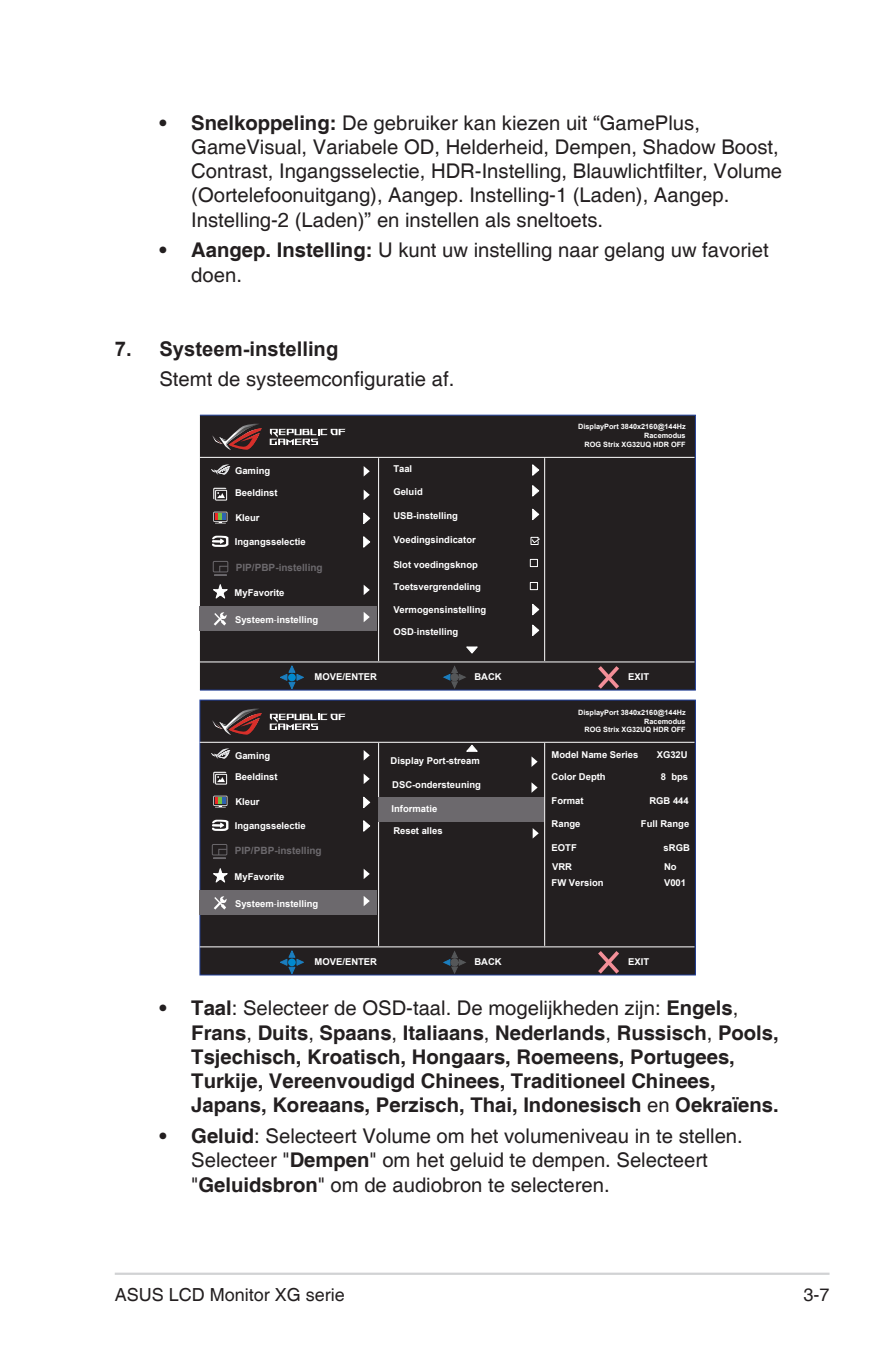
<style>
.page{position:relative;width:893px;height:1346px;background:#fff}
.page>*{position:absolute;margin:0;border:0;box-sizing:border-box;transform-origin:0 0}
.Body_Text_Indent{font:20.25px/24.3px "Helvetica";color:#231f20}
.t1{font:700 20.25px/24.3px "Helvetica";color:#231f20}
.OSD_Item{font:700 20.25px "Arial";color:#231f20}
.t2{font:18px "Helvetica";color:#231f20}
.t3{font:700 9.9px "Arial";color:#6c696d}
.t4{font:700 9.45px "Arial";color:#fff}
.t5{font:700 7.2px/8.8px "Arial";color:#fff;text-align:right}
.s1{font-weight:700}
.s2{font-family:"Myriad Pro";font-weight:400}
.s3{font-weight:400}
</style>
<div class="page">
<hr style="left:115px;top:1272px;width:714px;height:3px;background:#d1d2d4">
<div style="left:199px;top:415px;width:497px;height:275px;background:#231f20;border:1px solid #224099"></div>
<hr style="left:200px;top:457px;width:494px;height:1px;background:#fff">
<hr style="left:200px;top:661px;width:494px;height:1px;background:#fff">
<hr style="left:378px;top:458px;width:1px;height:203px;background:#fff">
<hr style="left:544px;top:458px;width:1px;height:203px;background:#fff">
<svg style="left:598px;top:666px;width:21px;height:23px"></svg>
<svg style="left:280px;top:665px;width:24px;height:24px"></svg>
<div style="left:288px;top:673px;width:8px;height:8px;background:#0089cf;border-radius:50%"></div>
<svg style="left:270px;top:429px;width:76px;height:16px"></svg>
<svg style="left:212px;top:424px;width:50px;height:26px"></svg>
<svg style="left:532px;top:464px;width:7px;height:12px"></svg>
<svg style="left:532px;top:485px;width:7px;height:12px"></svg>
<svg style="left:532px;top:509px;width:7px;height:11px"></svg>
<svg style="left:532px;top:604px;width:7px;height:11px"></svg>
<svg style="left:532px;top:625px;width:7px;height:11px"></svg>
<svg style="left:466px;top:646px;width:12px;height:7px"></svg>
<div style="left:200px;top:700px;width:495px;height:275px;background:#231f20"></div>
<div style="left:199px;top:699px;width:497px;height:276px;border:1px solid #224099"></div>
<hr style="left:200px;top:742px;width:494px;height:1px;background:#fff">
<hr style="left:200px;top:946px;width:494px;height:1px;background:#fff">
<hr style="left:378px;top:743px;width:1px;height:203px;background:#fff">
<hr style="left:544px;top:743px;width:1px;height:203px;background:#fff">
<svg style="left:598px;top:951px;width:21px;height:22px"></svg>
<svg style="left:280px;top:950px;width:24px;height:24px"></svg>
<div style="left:288px;top:958px;width:8px;height:8px;background:#0089cf;border-radius:50%"></div>
<svg style="left:270px;top:714px;width:76px;height:16px"></svg>
<svg style="left:212px;top:708px;width:50px;height:27px"></svg>
<svg style="left:533px;top:828px;width:6px;height:10px"></svg>
<div style="left:379px;top:797px;width:165px;height:25px;background:#6c696d"></div>
<div style="left:200px;top:606px;width:177px;height:25px;background:#6c696d"></div>
<svg style="left:213px;top:512px;width:14px;height:11px"></svg>
<div style="left:215px;top:490px;width:12px;height:10px;border:1px solid #fff"></div>
<svg style="left:213px;top:488px;width:13px;height:11px"></svg>
<svg style="left:214px;top:612px;width:13px;height:13px"></svg>
<svg style="left:213px;top:584px;width:15px;height:15px"></svg>
<svg style="left:212px;top:536px;width:16px;height:11px"></svg>
<svg style="left:211px;top:464px;width:19px;height:11px"></svg>
<svg style="left:364px;top:466px;width:6px;height:10px"></svg>
<svg style="left:364px;top:490px;width:6px;height:10px"></svg>
<svg style="left:363px;top:513px;width:7px;height:11px"></svg>
<svg style="left:363px;top:536px;width:7px;height:12px"></svg>
<svg style="left:364px;top:585px;width:6px;height:10px"></svg>
<svg style="left:364px;top:612px;width:6px;height:10px"></svg>
<div style="left:200px;top:890px;width:177px;height:24px;background:#6c696d"></div>
<svg style="left:213px;top:796px;width:14px;height:11px"></svg>
<div style="left:215px;top:774px;width:12px;height:10px;border:1px solid #fff"></div>
<svg style="left:213px;top:772px;width:13px;height:11px"></svg>
<svg style="left:214px;top:896px;width:13px;height:13px"></svg>
<svg style="left:213px;top:868px;width:15px;height:15px"></svg>
<svg style="left:212px;top:820px;width:16px;height:11px"></svg>
<svg style="left:211px;top:748px;width:19px;height:10px"></svg>
<svg style="left:364px;top:750px;width:6px;height:10px"></svg>
<svg style="left:364px;top:774px;width:6px;height:10px"></svg>
<svg style="left:363px;top:797px;width:7px;height:11px"></svg>
<svg style="left:363px;top:820px;width:7px;height:12px"></svg>
<svg style="left:364px;top:869px;width:6px;height:10px"></svg>
<svg style="left:364px;top:896px;width:6px;height:10px"></svg>
<svg style="left:531px;top:756px;width:7px;height:11px"></svg>
<svg style="left:531px;top:782px;width:7px;height:11px"></svg>
<svg style="left:443px;top:666px;width:23px;height:22px"></svg>
<div style="left:451px;top:673px;width:7px;height:8px;background:#555759;border:1px solid #555759;border-radius:50%"></div>
<svg style="left:443px;top:951px;width:23px;height:22px"></svg>
<div style="left:451px;top:958px;width:7px;height:8px;background:#555759;border:1px solid #555759;border-radius:50%"></div>
<div style="left:213px;top:561px;width:15px;height:11px;border:1px solid #6c696d"></div>
<svg style="left:214px;top:565px;width:14px;height:11px"></svg>
<div style="left:212px;top:844px;width:15px;height:11px;border:1px solid #6c696d"></div>
<svg style="left:213px;top:848px;width:14px;height:11px"></svg>
<div style="left:530px;top:559px;width:8px;height:8px;border:1px solid #fff"></div>
<div style="left:530px;top:582px;width:8px;height:8px;border:1px solid #fff"></div>
<svg style="left:530px;top:536px;width:10px;height:9px"></svg>
<svg style="left:466px;top:745px;width:12px;height:7px"></svg>
<p class="Body_Text_Indent" style="left:191px;top:111px;width:592px;text-indent:-32px"><span class="s1">• Snelkoppeling:</span> De gebruiker kan kiezen uit “GamePlus, GameVisual, Variabele OD, Helderheid, Dempen, Shadow Boost, Contrast, Ingangsselectie, HDR-Instelling, Blauwlichtfilter, Volume (Oortelefoonuitgang), Aangep. Instelling-1 (Laden), Aangep.<br>Instelling-2 (Laden)” en instellen als sneltoets.</p>
<p class="Body_Text_Indent" style="left:191px;top:239px;width:579px;text-indent:-32px"><span class="s1">• Aangep. Instelling:</span> U kunt uw instelling naar gelang uw favoriet doen.</p>
<p class="OSD_Item" style="left:115px;top:335px;width:225px">7. Systeem-instelling</p>
<p class="Body_Text_Indent" style="left:159px;top:367px;width:296px">Stemt de systeemconfiguratie af.</p>
<p class="t4" style="left:235px;top:464px;width:37px">Gaming</p>
<p class="t4" style="left:235px;top:486px;width:44px">Beeldinst</p>
<p class="t4" style="left:235px;top:511px;width:26px">Kleur</p>
<p class="t4" style="left:235px;top:535px;width:72px">Ingangsselectie</p>
<p class="t3" style="left:236px;top:560px;width:88px">PIP/PBP-instelling</p>
<p class="t4" style="left:235px;top:586px;width:51px">MyFavorite</p>
<p class="t4" style="left:235px;top:613px;width:85px">Systeem<span class="s2">‐</span>instelling</p>
<p class="t4" style="left:393px;top:462px;width:20px">Taal</p>
<p class="t4" style="left:393px;top:485px;width:31px">Geluid</p>
<p class="t4" style="left:393px;top:509px;width:66px">USB-instelling</p>
<p class="t4" style="left:393px;top:533px;width:84px">Voedingsindicator</p>
<p class="t4" style="left:393px;top:558px;width:86px">Slot voedingsknop</p>
<p class="t4" style="left:393px;top:580px;width:89px">Toetsvergrendeling</p>
<p class="t4" style="left:393px;top:603px;width:94px">Vermogensinstelling</p>
<p class="t4" style="left:393px;top:625px;width:66px">OSD<span class="s2">‐</span>instelling</p>
<p class="t5" style="left:578px;top:423px;width:109px">DisplayPort 3840x2160@144Hz<br>Racemodus<br>ROG Strix XG32UQ HDR OFF</p>
<p class="t4" style="left:315px;top:670px;width:64px">MOVE/ENTER</p>
<p class="t4" style="left:474px;top:670px;width:29px">BACK</p>
<p class="t4" style="left:628px;top:670px;width:23px">EXIT</p>
<p class="t4" style="left:235px;top:748px;width:37px">Gaming</p>
<p class="t4" style="left:235px;top:770px;width:44px">Beeldinst</p>
<p class="t4" style="left:235px;top:795px;width:26px">Kleur</p>
<p class="t4" style="left:235px;top:819px;width:72px">Ingangsselectie</p>
<p class="t3" style="left:235px;top:843px;width:88px">PIP/PBP-instelling</p>
<p class="t4" style="left:235px;top:870px;width:51px">MyFavorite</p>
<p class="t4" style="left:235px;top:897px;width:85px">Systeem<span class="s2">‐</span>instelling</p>
<p class="t4" style="left:391px;top:754px;width:91px">Display Port-stream</p>
<p class="t4" style="left:392px;top:778px;width:90px">DSC-ondersteuning</p>
<p class="t4" style="left:392px;top:802px;width:47px">Informatie</p>
<p class="t4" style="left:393px;top:824px;width:51px">Reset alles</p>
<p class="t5" style="left:578px;top:708px;width:109px">DisplayPort 3840x2160@144Hz<br>Racemodus<br>ROG Strix XG32UQ HDR OFF</p>
<p class="t4" style="left:552px;top:748px;width:88px">Model Name Series</p>
<p class="t4" style="left:657px;top:748px;width:32px">XG32U</p>
<p class="t4" style="left:552px;top:769px;width:56px">Color Depth</p>
<p class="t4" style="left:661px;top:769px;width:29px">8 bps</p>
<p class="t4" style="left:552px;top:794px;width:34px">Format</p>
<p class="t4" style="left:649px;top:794px;width:41px">RGB 444</p>
<p class="t4" style="left:552px;top:816px;width:30px">Range</p>
<p class="t4" style="left:641px;top:816px;width:50px">Full Range</p>
<p class="t4" style="left:552px;top:841px;width:27px">EOTF</p>
<p class="t4" style="left:664px;top:841px;width:28px">sRGB</p>
<p class="t4" style="left:552px;top:876px;width:54px">FW Version</p>
<p class="t4" style="left:664px;top:876px;width:24px">V001</p>
<p class="t4" style="left:552px;top:860px;width:21px">VRR</p>
<p class="t4" style="left:664px;top:860px;width:14px">No</p>
<p class="t4" style="left:315px;top:955px;width:64px">MOVE/ENTER</p>
<p class="t4" style="left:474px;top:955px;width:29px">BACK</p>
<p class="t4" style="left:628px;top:955px;width:23px">EXIT</p>
<p class="t1" style="left:191px;top:997px;width:589px;text-indent:-32px">• Taal<span class="s3">: Selecteer de OSD-taal. De mogelijkheden zijn:</span> Engels<span class="s3">, </span>Frans<span class="s3">,</span> Duits<span class="s3">,</span> Spaans<span class="s3">,</span> Italiaans<span class="s3">,</span> Nederlands<span class="s3">,</span> Russisch<span class="s3">,</span> Pools, Tsjechisch, Kroatisch, Hongaars, Roemeens, Portugees, Turkije, Vereenvoudigd Chinees, Traditioneel Chinees, Japans, Koreaans, Perzisch, Thai, Indonesisch <span class="s3">en</span> Oekraïens.</p>
<p class="Body_Text_Indent" style="left:191px;top:1124px;width:553px;text-indent:-32px"><span class="s1">• Geluid</span>: Selecteert Volume om het volumeniveau in te stellen.<br>Selecteer "<span class="s1">Dempen</span>" om het geluid te dempen. Selecteert "<span class="s1">Geluidsbron</span>" om de audiobron te selecteren.</p>
<p class="t2" style="left:115px;top:1284px;width:232px">ASUS LCD Monitor XG serie</p>
<p class="t2" style="left:803px;top:1284px;width:28px">3-7</p>
</div>
